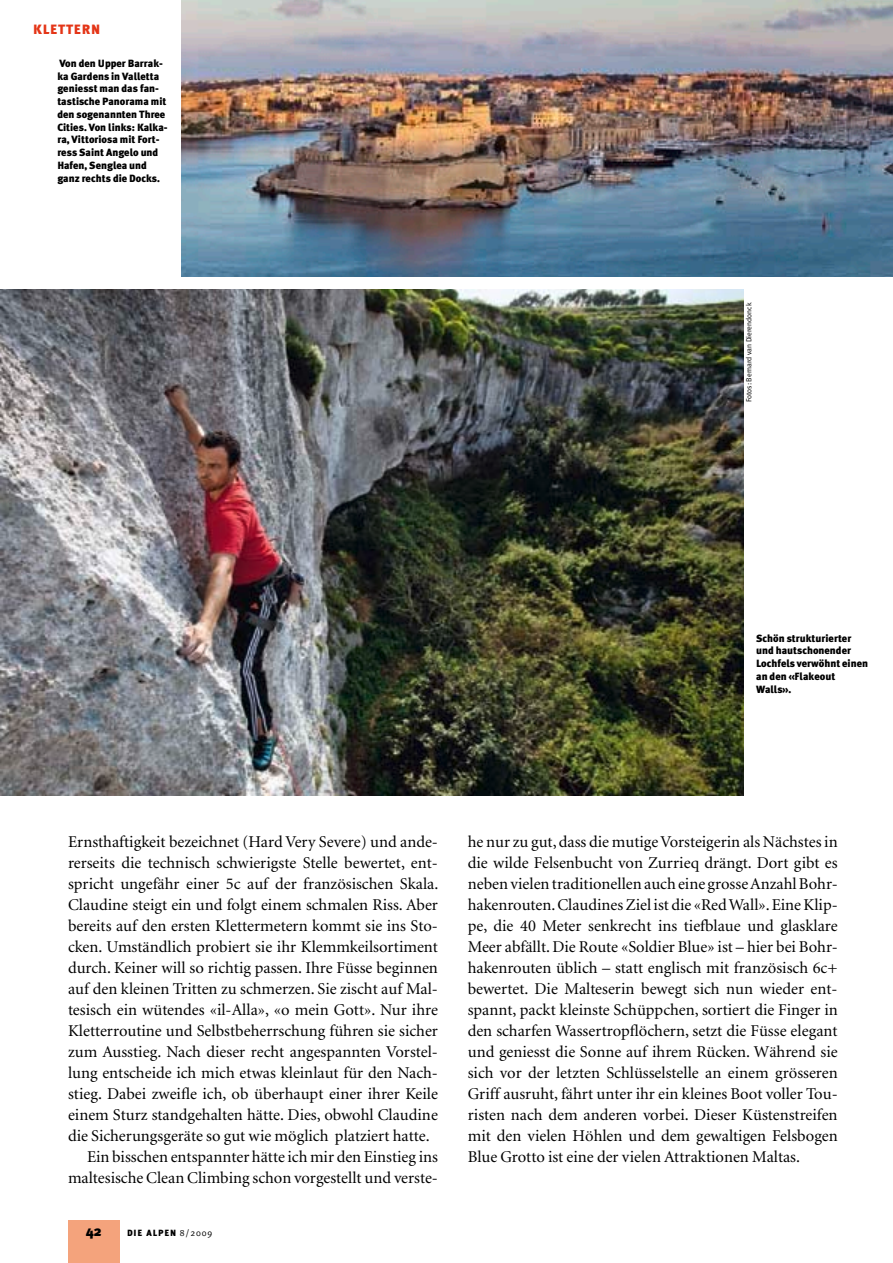
<style>
.page{position:relative;width:893px;height:1263px;background:#fff}
.page>*{position:absolute;margin:0;border:0;box-sizing:border-box;transform-origin:0 0}
.t1{font:16.5px/21px "Minion";color:#000;text-align:justify}
.t2{font:900 14.25px "Meta Plus";color:#000}
.t3{font:900 13.5px "Meta Plus";letter-spacing:.05em;color:#e43517}
.t4{font:900 10.5px/12.8px "Meta Plus";color:#000}
.t5{font:900 9px "Meta Plus";letter-spacing:.1em;color:#000}
.t6{font:7.5px "Meta Plus Normal";color:#000}
.s1{font-family:"Meta Plus Normal";font-weight:400}
</style>
<div class="page">
<div style="left:68px;top:1220px;width:51px;height:43px;background:#f4a37c"></div>
<img style="left:181px;top:0;width:712px;height:276px">
<img style="left:0;top:289px;width:743px;height:507px">
<p class="t3" style="left:33px;top:21px;width:68px">Klettern</p>
<p class="t4" style="left:57px;top:57px;width:112px">Von den Upper Barrak&shy;ka Gardens in Valletta geniesst man das fan&shy;tastische Panorama mit den sogenannten Three<br>Cities. Von links: Kalka&shy;ra, Vittoriosa mit Fort&shy;ress Saint Angelo und<br>Hafen, Senglea und ganz rechts die Docks.</p>
<p class="t6" style="left:744px;top:402px;width:101px;rotate:-90deg">Fotos: Bernard van Dierendonck</p>
<p class="t4" style="left:756px;top:632px;width:113px">Schön strukturierter und hautschonender<br>Lochfels verwöhnt einen an den «Flakeout<br>Walls».</p>
<p class="t1" style="left:68px;top:832px;width:371px">Ernsthaftigkeit bezeichnet (Hard Very Severe) und ande-</p>
<p class="t1" style="left:68px;top:853px;width:371px">rerseits die technisch schwierigste Stelle bewertet, ent-</p>
<p class="t1" style="left:68px;top:874px;width:372px">spricht ungefähr einer 5c auf der französischen Skala.</p>
<p class="t1" style="left:68px;top:895px;width:371px">Claudine steigt ein und folgt einem schmalen Riss. Aber</p>
<p class="t1" style="left:68px;top:916px;width:371px">bereits auf den ersten Klettermetern kommt sie ins Sto-</p>
<p class="t1" style="left:68px;top:937px;width:371px">cken. Umständlich probiert sie ihr Klemmkeilsortiment</p>
<p class="t1" style="left:68px;top:958px;width:371px">durch. Keiner will so richtig passen. Ihre Füsse beginnen</p>
<p class="t1" style="left:68px;top:979px;width:371px">auf den kleinen Tritten zu schmerzen. Sie zischt auf Mal-</p>
<p class="t1" style="left:68px;top:1000px;width:371px">tesisch ein wütendes «il-Alla», «o mein Gott». Nur ihre</p>
<p class="t1" style="left:68px;top:1021px;width:371px">Kletterroutine und Selbstbeherrschung führen sie sicher</p>
<p class="t1" style="left:68px;top:1042px;width:371px">zum Ausstieg. Nach dieser recht angespannten Vorstel-</p>
<p class="t1" style="left:68px;top:1063px;width:371px">lung entscheide ich mich etwas kleinlaut für den Nach-</p>
<p class="t1" style="left:68px;top:1084px;width:371px">stieg. Dabei zweifle ich, ob überhaupt einer ihrer Keile</p>
<p class="t1" style="left:68px;top:1105px;width:371px">einem Sturz standgehalten hätte. Dies, obwohl Claudine</p>
<p class="t1" style="left:68px;top:1126px;width:363px">die Sicherungsgeräte so gut wie möglich platziert hatte.</p>
<p class="t1" style="left:87px;top:1147px;width:352px">Ein bisschen entspannter hätte ich mir den Einstieg ins</p>
<p class="t1" style="left:68px;top:1168px;width:371px">maltesische Clean Climbing schon vorgestellt und verste-</p>
<p class="t2" style="left:86px;top:1222px;width:17px">42</p>
<p class="t5" style="left:127px;top:1227px;width:87px">DIE ALPEN <span class="s1">8/2009</span></p>
<p class="t1" style="left:468px;top:832px;width:371px">he nur zu gut, dass die mutige Vorsteigerin als Nächstes in die wilde Felsenbucht von Zurrieq drängt. Dort gibt es neben vielen traditionellen auch eine grosse Anzahl Bohr&shy;hakenrouten. Claudines Ziel ist die «Red Wall». Eine Klip&shy;pe, die 40 Meter senkrecht ins tiefblaue und glasklare Meer abfällt. Die Route «Soldier Blue» ist – hier bei Bohr&shy;hakenrouten üblich – statt englisch mit französisch 6c+ bewertet. Die Malteserin bewegt sich nun wieder ent&shy;spannt, packt kleinste Schüppchen, sortiert die Finger in den scharfen Wassertropflöchern, setzt die Füsse elegant und geniesst die Sonne auf ihrem Rücken. Während sie sich vor der letzten Schlüsselstelle an einem grösseren Griff ausruht, fährt unter ihr ein kleines Boot voller Tou&shy;risten nach dem anderen vorbei. Dieser Küstenstreifen mit den vielen Höhlen und dem gewaltigen Felsbogen Blue Grotto ist eine der vielen Attraktionen Maltas.</p>
</div>
